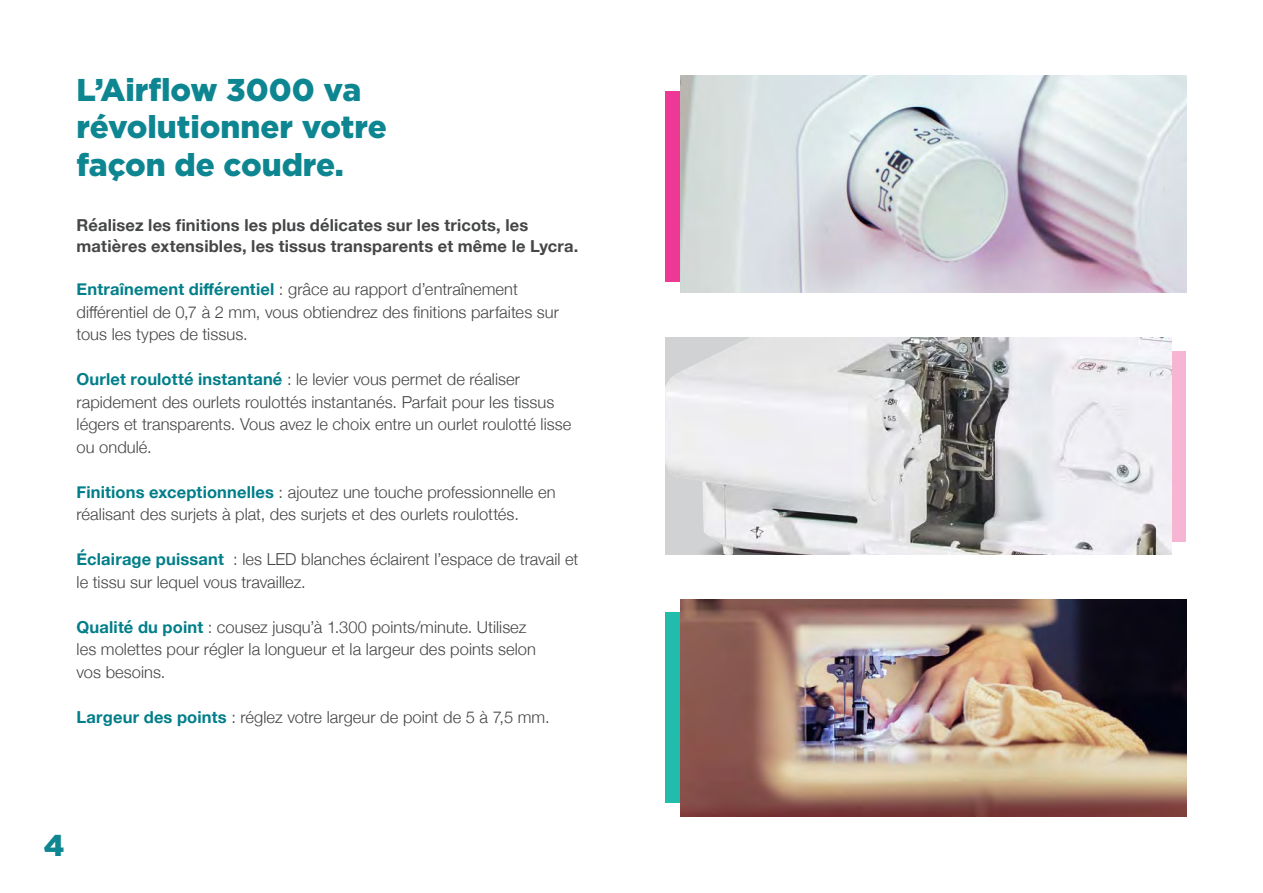
<style>
.page{position:relative;width:1263px;height:893px;background:#fff}
.page>*{position:absolute;margin:0;border:0;box-sizing:border-box;transform-origin:0 0}
.t1{font:900 31.5px/37.8px "Gotham";color:#0d8691}
.t2{font:900 30px "Gotham";color:#0d8691}
.t3{font:300 16.5px/22.5px "Helvetica Neue";letter-spacing:.005em;color:#454647}
.t4{font:700 16.5px/21px "Helvetica Neue";letter-spacing:.01em;color:#454647}
.s1{font-weight:700;color:#007e89}
</style>
<div class="page">
<div style="left:665px;top:91px;width:51px;height:191px;background:#ed3896"></div>
<div style="left:665px;top:612px;width:51px;height:190px;background:#22bcac"></div>
<img style="left:680px;top:75px;width:506px;height:218px">
<img style="left:665px;top:337px;width:436px;height:218px">
<img style="left:680px;top:599px;width:506px;height:217px">
<img style="left:1101px;top:337px;width:86px;height:315px">
<p class="t1" style="left:77px;top:70px;width:312px">L’Airflow 3000 va révolutionner votre façon de coudre.</p>
<p class="t4" style="left:77px;top:215px;width:503px">Réalisez les finitions les plus délicates sur les tricots, les matières extensibles, les tissus transparents et même le Lycra.</p>
<p class="t3" style="left:77px;top:277px;width:484px"><span class="s1">Entraînement différentiel</span> : grâce au rapport d’entraînement différentiel de 0,7 à 2 mm, vous obtiendrez des finitions parfaites sur tous les types de tissus.</p>
<p class="t3" style="left:77px;top:367px;width:496px"><span class="s1">Ourlet roulotté instantané</span> : le levier vous permet de réaliser rapidement des ourlets roulottés instantanés. Parfait pour les tissus légers et transparents. Vous avez le choix entre un ourlet roulotté lisse ou ondulé.</p>
<p class="t3" style="left:77px;top:480px;width:481px"><span class="s1">Finitions exceptionnelles</span> : ajoutez une touche professionnelle en réalisant des surjets à plat, des surjets et des ourlets roulottés.</p>
<p class="t3" style="left:77px;top:547px;width:503px"><span class="s1">Éclairage puissant</span> : les LED blanches éclairent l’espace de travail et le tissu sur lequel vous travaillez.</p>
<p class="t3" style="left:77px;top:615px;width:461px"><span class="s1">Qualité du point</span> : cousez jusqu’à 1.300 points/minute. Utilisez les molettes pour régler la longueur et la largeur des points selon vos besoins.</p>
<p class="t3" style="left:77px;top:705px;width:475px"><span class="s1">Largeur des points</span> : réglez votre largeur de point de 5 à 7,5 mm.</p>
<p class="t2" style="left:44px;top:824px;width:22px">4</p>
</div>
